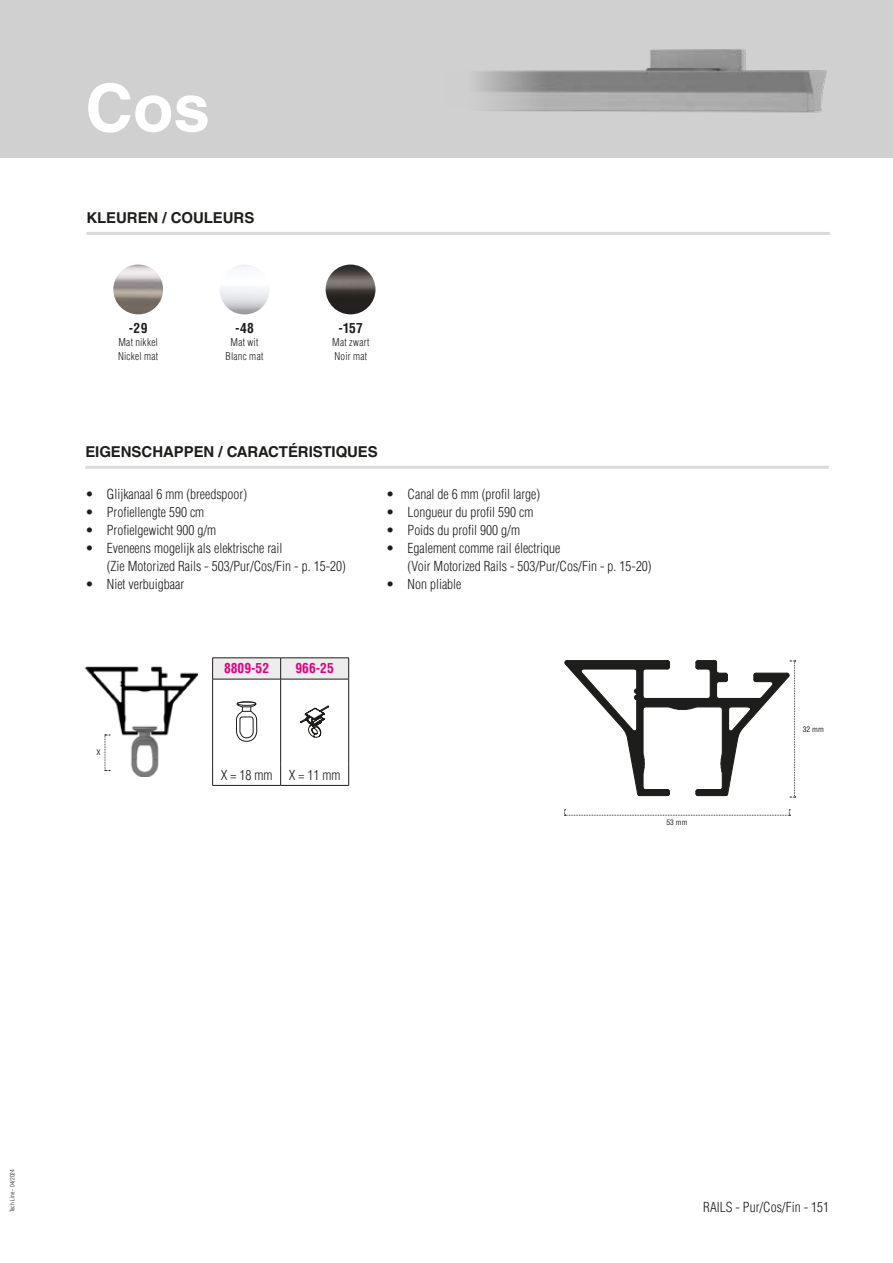
<style>
.page{position:relative;width:893px;height:1263px;background:#fff}
.page>*{position:absolute;margin:0;border:0;box-sizing:border-box;transform-origin:0 0}
.t1{font:700 66px "Helvetica LT Std";color:#fff}
.t2{font:700 15px "Helvetica LT Std";letter-spacing:-.005em;color:#1d1d1b}
.t3{font:300 condensed 13.5px/18px "Helvetica LT Std";color:#1d1d1b}
.t4{font:700 condensed 13.5px "Helvetica LT Std";color:#e6007d}
.t5{font:700 condensed 13.5px "Helvetica LT Std";letter-spacing:.025em;color:#1d1d1b}
.t6{font:300 condensed 10.5px/13.5px "Helvetica LT Std";letter-spacing:.025em;color:#1d1d1b}
.t7{font:condensed 7.5px "Helvetica LT Std";color:#1d1d1b}
.t8{font:300 condensed 6px "Helvetica LT Std";letter-spacing:.01em;color:#1d1d1b}
</style>
<div class="page">
<div style="left:0;top:0;width:893px;height:157px;background:#d0d0d0"></div>
<img style="left:113px;top:265px;width:50px;height:49px;border-radius:25px">
<img style="left:477px;top:49px;width:350px;height:64px">
<img style="left:326px;top:265px;width:49px;height:49px;border-radius:25px">
<svg style="left:564px;top:809px;width:226px;height:7px"></svg>
<svg style="left:564px;top:660px;width:232px;height:138px"></svg>
<hr style="left:567px;top:661px;width:100px;height:1px;background:#1d1d1b">
<hr style="left:280px;top:679px;width:1px;height:85px;background:#1d1d1b">
<svg style="left:280px;top:764px;width:1px;height:21px"></svg>
<svg style="left:212px;top:658px;width:137px;height:21px"></svg>
<hr style="left:212px;top:679px;width:69px;height:1px;background:#1d1d1b">
<hr style="left:212px;top:679px;width:1px;height:85px;background:#1d1d1b">
<hr style="left:281px;top:679px;width:68px;height:1px;background:#1d1d1b">
<hr style="left:348px;top:679px;width:1px;height:85px;background:#1d1d1b">
<svg style="left:212px;top:764px;width:1px;height:21px"></svg>
<svg style="left:348px;top:764px;width:1px;height:21px"></svg>
<hr style="left:212px;top:785px;width:69px;height:1px;background:#1d1d1b">
<hr style="left:281px;top:785px;width:68px;height:1px;background:#1d1d1b">
<img style="left:85px;top:667px;width:113px;height:109px">
<svg style="left:105px;top:735px;width:5px;height:36px"></svg>
<svg style="left:236px;top:702px;width:21px;height:40px"></svg>
<svg style="left:300px;top:705px;width:29px;height:33px"></svg>
<hr style="left:85px;top:466px;width:744px;height:3px;background:#dadada">
<hr style="left:86px;top:232px;width:744px;height:3px;background:#dadada">
<h1 class="t1" style="left:85px;top:68px;width:126px">Cos</h1>
<p class="t2" style="left:86px;top:209px;width:169px">KLEUREN / COULEURS</p>
<p class="t5" style="left:129px;top:320px;width:20px">-29</p>
<p class="t6" style="left:118px;top:336px;width:42px">Mat nikkel<br>Nickel mat</p>
<p class="t5" style="left:235px;top:319px;width:21px">-48</p>
<p class="t6" style="left:226px;top:336px;width:39px;text-align:center">Mat wit<br>Blanc mat</p>
<p class="t5" style="left:339px;top:320px;width:26px">-157</p>
<p class="t6" style="left:332px;top:336px;width:39px">Mat zwart<br>Noir mat</p>
<p class="t2" style="left:85px;top:443px;width:294px">EIGENSCHAPPEN / CARACTÉRISTIQUES</p>
<p class="t3" style="left:86px;top:485px;width:163px">• Glijkanaal 6 mm (breedspoor)</p>
<p class="t3" style="left:86px;top:503px;width:120px">• Profiellengte 590 cm</p>
<p class="t3" style="left:86px;top:521px;width:132px">• Profielgewicht 900 g/m</p>
<p class="t3" style="left:107px;top:539px;width:241px;text-indent:-21px">• Eveneens mogelijk als elektrische rail<br>(Zie Motorized Rails - 503/Pur/Cos/Fin - p. 15-20)</p>
<p class="t3" style="left:86px;top:575px;width:100px">• Niet verbuigbaar</p>
<p class="t3" style="left:386px;top:485px;width:155px">• Canal de 6 mm (profil large)</p>
<p class="t3" style="left:386px;top:503px;width:149px">• Longueur du profil 590 cm</p>
<p class="t3" style="left:386px;top:521px;width:135px">• Poids du profil 900 g/m</p>
<p class="t3" style="left:408px;top:539px;width:246px;text-indent:-21px">• Egalement comme rail électrique<br>(Voir Motorized Rails - 503/Pur/Cos/Fin - p. 15-20)</p>
<p class="t3" style="left:386px;top:575px;width:77px">• Non pliable</p>
<p class="t4" style="left:224px;top:660px;width:46px">8809-52</p>
<p class="t4" style="left:296px;top:660px;width:40px">966-25</p>
<p class="t7" style="left:97px;top:748px;width:6px">X</p>
<p class="t3" style="left:221px;top:765px;width:121px">X = 18 mm X = 11 mm</p>
<p class="t7" style="left:666px;top:817px;width:23px">53 mm</p>
<p class="t7" style="left:803px;top:724px;width:23px">32 mm</p>
<p class="t8" style="left:8px;top:1212px;width:45px;rotate:-90deg">Tech Line - 04/2024</p>
<p class="t3" style="left:703px;top:1198px;width:127px">RAILS - Pur/Cos/Fin - 151</p>
</div>
